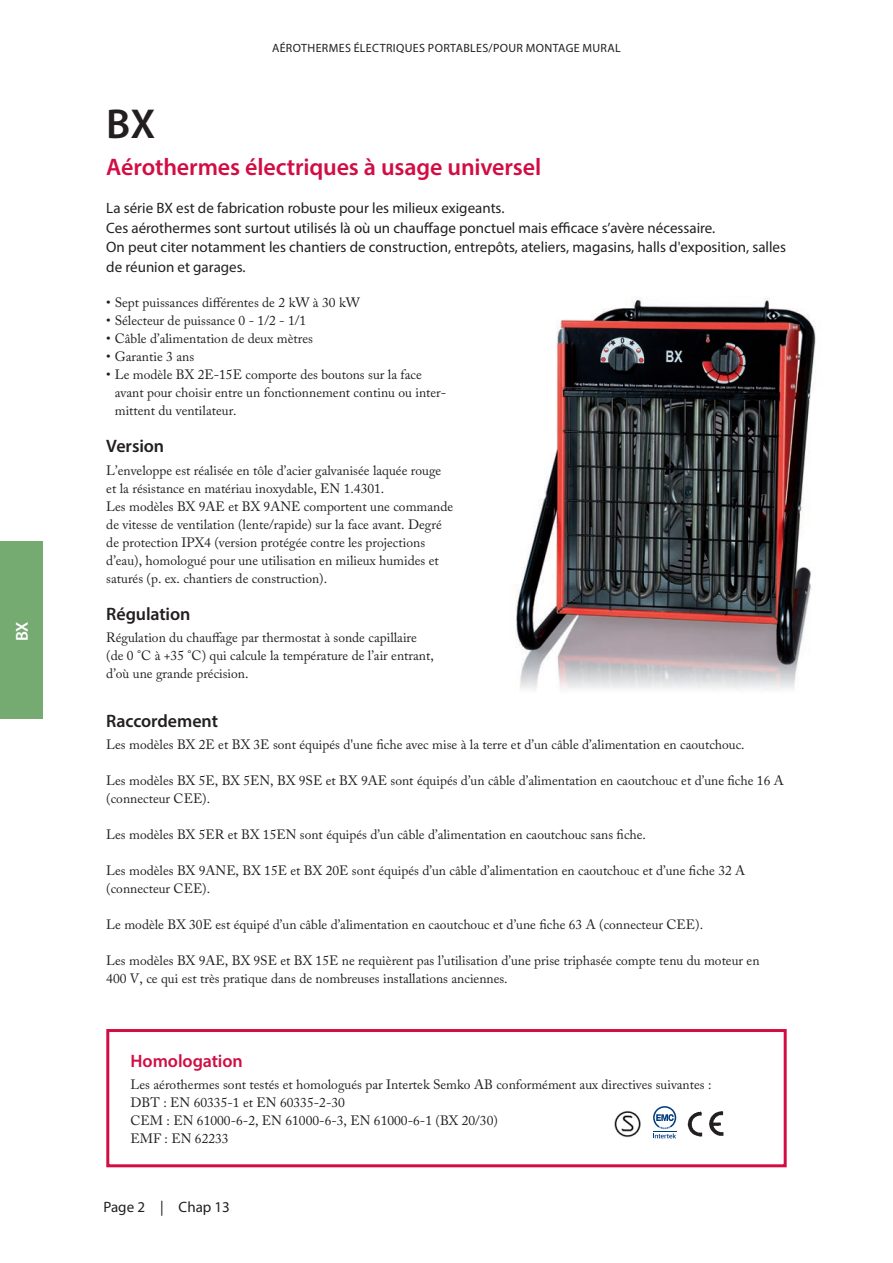
<style>
.page{position:relative;width:893px;height:1263px;background:#fff}
.page>*{position:absolute;margin:0;border:0;box-sizing:border-box;transform-origin:0 0}
.Rubrik_-_Svart{font:600 42px "Myriad Pro";color:#231f20}
.Mell2_-_Röd{font:600 24px "Myriad Pro";letter-spacing:-.005em;color:#d20d44}
.Mell_-_Svart{font:600 18px "Myriad Pro";letter-spacing:-.005em;color:#231f20}
.Mell_-_Röd{font:600 18px "Myriad Pro";letter-spacing:-.005em;color:#d20d44}
.t1{font:600 17.25px "Myriad Pro";color:#fff}
.Ingress{font:15px/19.5px "Myriad Pro";color:#231f20}
.bröd{font:13.5px/18px "Adobe Caslon Pro";color:#231f20}
.Punktlista{font:13.5px/18px "Adobe Caslon Pro";color:#231f20}
.TOP{font:12px "Myriad Pro";letter-spacing:.03em;color:#231f20}
</style>
<div class="page">
<img style="left:516px;top:297px;width:300px;height:393px">
<img style="left:615px;top:1110px;width:26px;height:28px">
<svg style="left:653px;top:1106px;width:23px;height:32px"></svg>
<img style="left:688px;top:1111px;width:36px;height:26px">
<div style="left:106px;top:1029px;width:681px;height:138px;border:3px solid #d20d44"></div>
<div style="left:0;top:541px;width:43px;height:178px;background:#75aa70"></div>
<p class="t1" style="left:11px;top:641px;width:21px;rotate:-90deg">BX</p>
<p class="TOP" style="left:272px;top:40px;width:350px">AÉROTHERMES ÉLECTRIQUES PORTABLES/POUR MONTAGE MURAL</p>
<p class="Rubrik_-_Svart" style="left:106px;top:97px;width:51px">BX</p>
<p class="Mell2_-_Röd" style="left:106px;top:152px;width:437px">Aérothermes électriques à usage universel</p>
<p class="Ingress" style="left:106px;top:198px;width:681px">La série BX est de fabrication robuste pour les milieux exigeants.<br>Ces aérothermes sont surtout utilisés là où un chauffage ponctuel mais efficace s’avère nécessaire.<br>On peut citer notamment les chantiers de construction, entrepôts, ateliers, magasins, halls d'exposition, salles de réunion et garages.</p>
<p class="Punktlista" style="left:106px;top:293px;width:255px">• Sept puissances différentes de 2 kW à 30 kW</p>
<p class="Punktlista" style="left:106px;top:311px;width:202px">• Sélecteur de puissance 0 - 1/2 - 1/1</p>
<p class="Punktlista" style="left:106px;top:329px;width:208px">• Câble d’alimentation de deux mètres</p>
<p class="Punktlista" style="left:106px;top:347px;width:89px">• Garantie 3 ans</p>
<p class="Punktlista" style="left:115px;top:365px;width:333px;text-indent:-9px">• Le modèle BX 2E-15E comporte des boutons sur la face avant pour choisir entre un fonctionnement continu ou inter&shy;mittent du ventilateur.</p>
<p class="Mell_-_Svart" style="left:106px;top:435px;width:59px">Version</p>
<p class="bröd" style="left:106px;top:461px;width:348px">L’enveloppe est réalisée en tôle d’acier galvanisée laquée rouge et la résistance en matériau inoxydable, EN 1.4301.<br>Les modèles BX 9AE et BX 9ANE comportent une commande de vitesse de ventilation (lente/rapide) sur la face avant. Degré de protection IPX4 (version protégée contre les projections d’eau), homologué pour une utilisation en milieux humides et saturés (p. ex. chantiers de construction).</p>
<p class="Mell_-_Svart" style="left:106px;top:603px;width:86px">Régulation</p>
<p class="bröd" style="left:106px;top:629px;width:329px">Régulation du chauffage par thermostat à sonde capillaire (de 0 °C à +35 °C) qui calcule la température de l’air entrant, d’où une grande précision.</p>
<p class="Mell_-_Svart" style="left:106px;top:710px;width:113px">Raccordement</p>
<p class="bröd" style="left:106px;top:736px;width:640px">Les modèles BX 2E et BX 3E sont équipés d'une fiche avec mise à la terre et d’un câble d’alimentation en caoutchouc.</p>
<p class="bröd" style="left:106px;top:772px;width:679px">Les modèles BX 5E, BX 5EN, BX 9SE et BX 9AE sont équipés d’un câble d’alimentation en caoutchouc et d’une fiche 16 A (connecteur CEE).</p>
<p class="bröd" style="left:106px;top:826px;width:541px">Les modèles BX 5ER et BX 15EN sont équipés d’un câble d’alimentation en caoutchouc sans fiche.</p>
<p class="bröd" style="left:106px;top:862px;width:640px">Les modèles BX 9ANE, BX 15E et BX 20E sont équipés d’un câble d’alimentation en caoutchouc et d’une fiche 32 A (connecteur CEE).</p>
<p class="bröd" style="left:106px;top:916px;width:598px">Le modèle BX 30E est équipé d’un câble d’alimentation en caoutchouc et d’une fiche 63 A (connecteur CEE).</p>
<p class="bröd" style="left:106px;top:952px;width:655px">Les modèles BX 9AE, BX 9SE et BX 15E ne requièrent pas l’utilisation d’une prise triphasée compte tenu du moteur en<br>400 V, ce qui est très pratique dans de nombreuses installations anciennes.</p>
<p class="Mell_-_Röd" style="left:131px;top:1049px;width:114px">Homologation</p>
<p class="bröd" style="left:131px;top:1075px;width:582px">Les aérothermes sont testés et homologués par Intertek Semko AB conformément aux directives suivantes :</p>
<p class="bröd" style="left:131px;top:1093px;width:216px">DBT : EN 60335-1 et EN 60335-2-30</p>
<p class="bröd" style="left:131px;top:1111px;width:369px">CEM : EN 61000-6-2, EN 61000-6-3, EN 61000-6-1 (BX 20/30)</p>
<p class="bröd" style="left:131px;top:1129px;width:100px">EMF : EN 62233</p>
<p class="Ingress" style="left:103px;top:1197px;width:128px">Page 2 | Chap 13</p>
</div>
